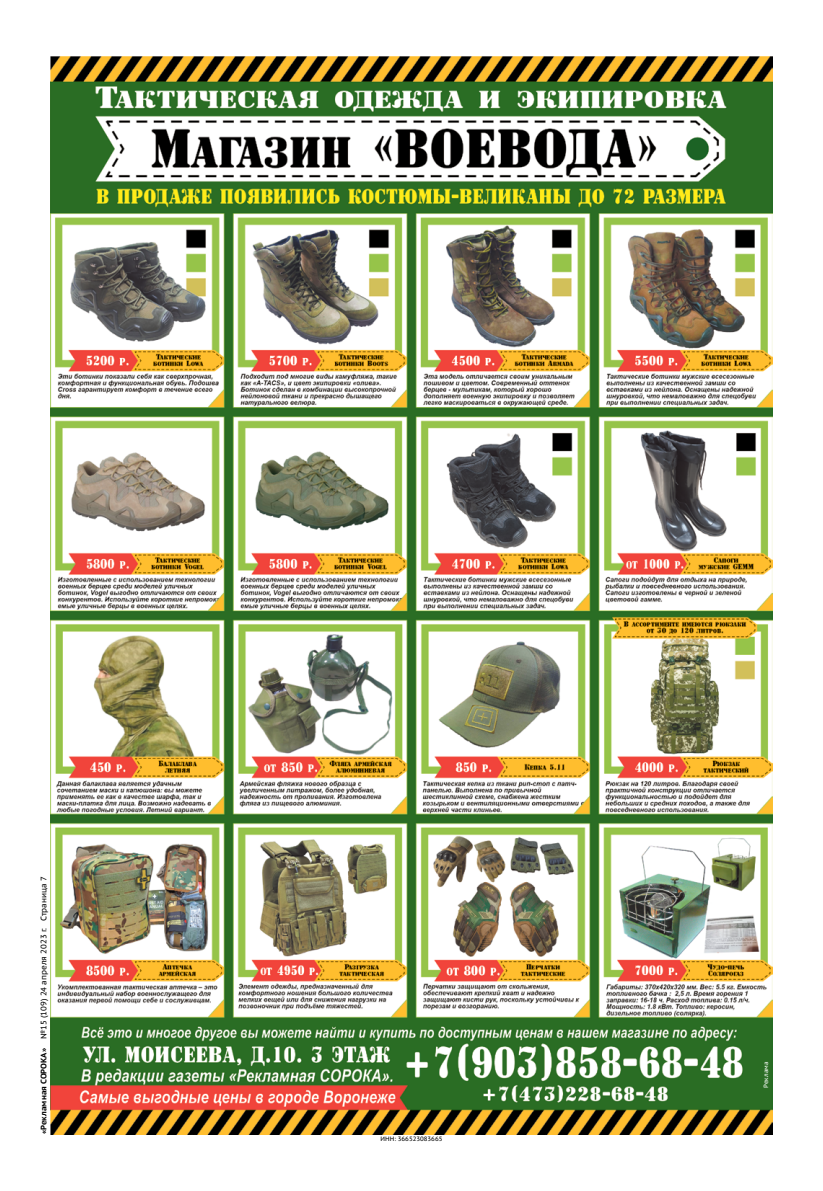
<style>
.page{position:relative;width:823px;height:1191px;background:#fff}
.page>*{position:absolute;margin:0;border:0;box-sizing:border-box;transform-origin:0 0}
.t1{font:8px "PT Sans Caption";color:#000}
.t2{font:6.2px "PT Sans Caption";color:#000}
.t3{font:6.2px "PT Sans Caption";color:#fff}
.s1{font-weight:700}
</style>
<div class="page">
<img style="left:51px;top:57px;width:720px;height:1077px">
<p class="t1" style="left:39px;top:1134px;width:259px;rotate:-90deg"><span class="s1">«Рекламная СОРОКА»</span> №15 (109) 24 апреля 2023 г. Страница 7</p>
<p class="t2" style="left:380px;top:1134px;width:63px">ИНН: 366523083665</p>
<p class="t3" style="left:761px;top:1088px;width:28px;rotate:-90deg">Реклама</p>
</div>
